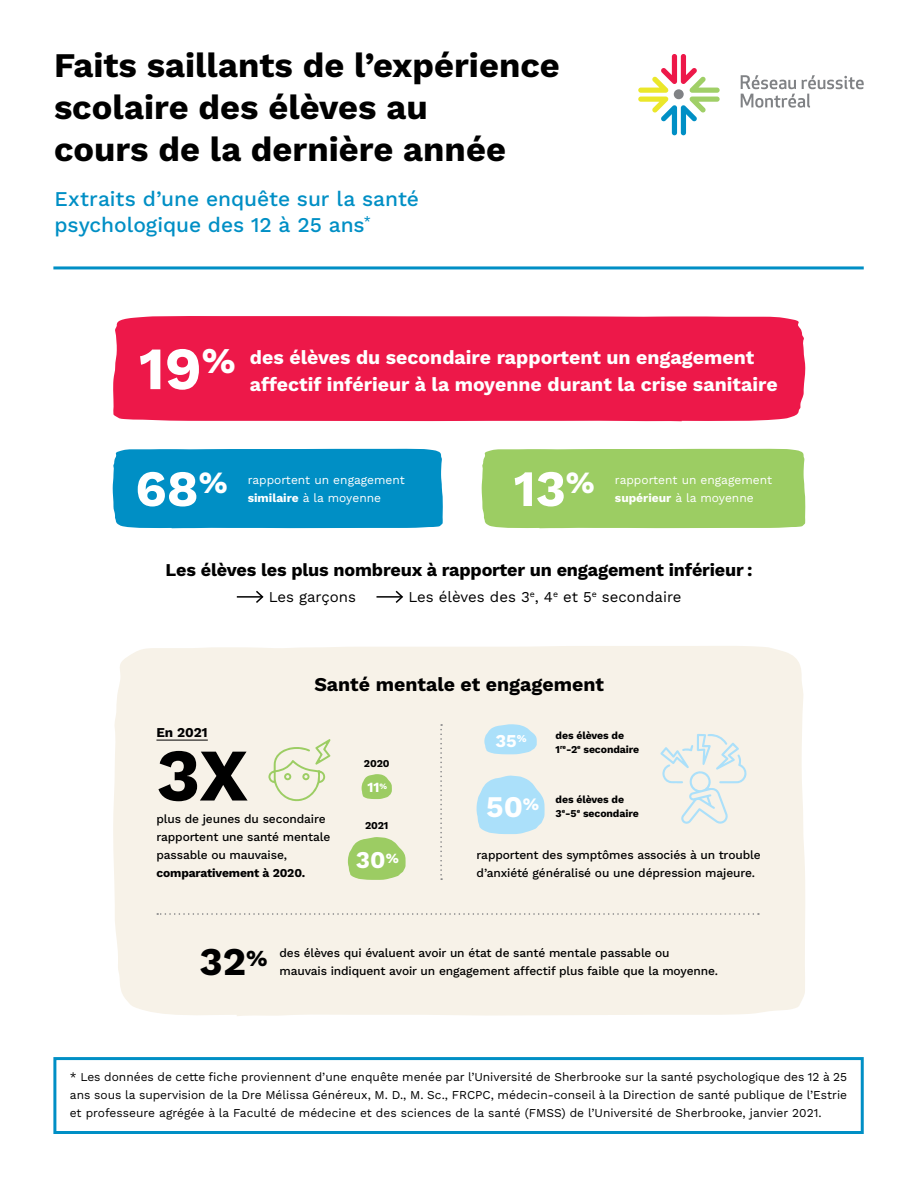
<style>
.page{position:relative;width:918px;height:1188px;background:#fff}
.page>*{position:absolute;margin:0;border:0;box-sizing:border-box;transform-origin:0 0}
.t1{font:700 74.1px "Work Sans";color:#000}
.t2{font:700 51px "Work Sans";color:#fff}
.t3{font:700 34.5px/42px "Work Sans";color:#000}
.t4{font:700 30px "Work Sans";color:#fff}
.t5{font:700 24px "Work Sans";color:#fff}
.t6{font:500 21px/25.5px "Work Sans";color:#008fc5}
.t7{font:700 19.5px/27px "Work Sans";color:#fff}
.t8{font:700 19.5px "Work Sans";color:#000}
.t9{font:700 18.15px "Work Sans";color:#fff}
.t10{font:700 18px "Work Sans";letter-spacing:-.01em;color:#000}
.t11{font:15px "Work Sans";color:#000}
.t12{font:700 13.95px "Work Sans";color:#fff}
.t13{font:700 13.5px "Work Sans";color:#000}
.t14{font:12px/18px "Work Sans";color:#000;text-align:justify}
.t15{font:500 12px/18px "Work Sans";letter-spacing:-.01em;color:#000}
.t16{font:12px/18px "Work Sans";color:#fff}
.t17{font:700 12px "Work Sans";letter-spacing:-.01em;color:#000}
.t18{font:700 10.5px/13.5px "Work Sans";letter-spacing:-.01em;color:#000}
.s1{font-size:60px}
.s2{font-size:36.15px}
.s3{font-weight:700}
.s4{font-weight:700;font-size:39.3px}
</style>
<div class="page">
<div style="left:113px;top:646px;width:692px;height:370px;background:#f7f2e8"></div>
<div style="left:113px;top:316px;width:692px;height:106px;background:#ed1849"></div>
<div style="left:113px;top:449px;width:330px;height:80px;background:#008fc5"></div>
<div style="left:482px;top:449px;width:323px;height:80px;background:#9ccd63"></div>
<hr style="left:237px;top:596px;width:25px;height:2px;background:#000">
<svg style="left:254px;top:591px;width:10px;height:12px"></svg>
<hr style="left:376px;top:596px;width:26px;height:2px;background:#000">
<svg style="left:394px;top:590px;width:10px;height:13px"></svg>
<svg style="left:638px;top:54px;width:82px;height:81px"></svg>
<svg style="left:741px;top:75px;width:123px;height:33px"></svg>
<div style="left:53px;top:1057px;width:811px;height:77px;border:3px solid #008fc5"></div>
<svg style="left:157px;top:913px;width:602px;height:2px"></svg>
<svg style="left:660px;top:734px;width:87px;height:91px;background:#eaefea"></svg>
<svg style="left:440px;top:724px;width:2px;height:156px"></svg>
<svg style="left:348px;top:837px;width:58px;height:43px;background:#acd27b"></svg>
<svg style="left:362px;top:774px;width:30px;height:25px"></svg>
<svg style="left:268px;top:739px;width:62px;height:62px;background:#e8ecd2"></svg>
<hr style="left:156px;top:740px;width:52px;height:1px;background:#000">
<svg style="left:477px;top:775px;width:68px;height:59px;background:#b8e3f6"></svg>
<svg style="left:484px;top:724px;width:53px;height:30px;background:#b8e3f6"></svg>
<hr style="left:53px;top:266px;width:811px;height:3px;background:#008fc5">
<h3 class="t3" style="left:54px;top:43px;width:507px">Faits saillants de l’expérience scolaire des élèves au<br>cours de la dernière année</h3>
<h3 class="t6" style="left:54px;top:186px;width:366px">Extraits d’une enquête sur la santé psychologique des 12 à 25 ans<sup>*</sup></h3>
<h3 class="t7" style="left:250px;top:343px;width:529px;text-indent:-111px"><span class="s1">19</span><span class="s2">%</span> des élèves du secondaire rapportent un engagement affectif inférieur à la moyenne durant la crise sanitaire</h3>
<h2 class="t2" style="left:135px;top:450px;width:94px">68<sup>%</sup></h2>
<p class="t16" style="left:248px;top:470px;width:159px">rapportent un engagement <span class="s3">similaire</span> à la moyenne</p>
<h2 class="t2" style="left:514px;top:450px;width:83px">13<sup>%</sup></h2>
<p class="t16" style="left:615px;top:470px;width:159px">rapportent un engagement <span class="s3">supérieur</span> à la moyenne</p>
<h3 class="t10" style="left:166px;top:556px;width:588px">Les élèves les plus nombreux à rapporter un engagement inférieur :</h3>
<p class="t11" style="left:269px;top:585px;width:89px">Les garçons</p>
<p class="t11" style="left:408px;top:585px;width:275px">Les élèves des 3<sup>e</sup>, 4<sup>e</sup> et 5<sup>e</sup> secondaire</p>
<h3 class="t8" style="left:314px;top:669px;width:291px">Santé mentale et engagement</h3>
<p class="t13" style="left:156px;top:722px;width:53px">En 2021</p>
<h1 class="t1" style="left:156px;top:719px;width:93px">3X</h1>
<p class="t18" style="left:364px;top:756px;width:27px">2020</p>
<p class="t18" style="left:365px;top:818px;width:25px">2021</p>
<h3 class="t5" style="left:356px;top:842px;width:44px">30<sup>%</sup></h3>
<p class="t12" style="left:367px;top:777px;width:21px">11<sup>%</sup></p>
<p class="t15" style="left:156px;top:810px;width:175px">plus de jeunes du secondaire rapportent une santé mentale passable ou mauvaise,</p>
<p class="t17" style="left:156px;top:864px;width:150px">comparativement à 2020.</p>
<h3 class="t9" style="left:495px;top:727px;width:33px">35<sup>%</sup></h3>
<p class="t18" style="left:556px;top:728px;width:85px">des élèves de<br>1<sup>re</sup>-2<sup>e</sup> secondaire</p>
<h3 class="t4" style="left:486px;top:784px;width:55px">50<sup>%</sup></h3>
<p class="t18" style="left:556px;top:792px;width:85px">des élèves de<br>3<sup>e</sup>-5<sup>e</sup> secondaire</p>
<p class="t15" style="left:477px;top:846px;width:286px">rapportent des symptômes associés à un trouble d’anxiété généralisé ou une dépression majeure.</p>
<p class="t15" style="left:199px;top:943px;width:520px;text-indent:80px">des élèves qui évaluent avoir un état de santé mentale passable ou<br><span class="s4">32</span><sup>%</sup> mauvais indiquent avoir un engagement affectif plus faible que la moyenne.</p>
<p class="t14" style="left:70px;top:1068px;width:779px">* Les données de cette fiche proviennent d’une enquête menée par l’Université de Sherbrooke sur la santé psychologique des 12 à 25 ans sous la supervision de la Dre Mélissa Généreux, M. D., M. Sc., FRCPC, médecin-conseil à la Direction de santé publique de l’Estrie et professeure agrégée à la Faculté de médecine et des sciences de la santé (FMSS) de l’Université de Sherbrooke, janvier 2021.</p>
</div>
